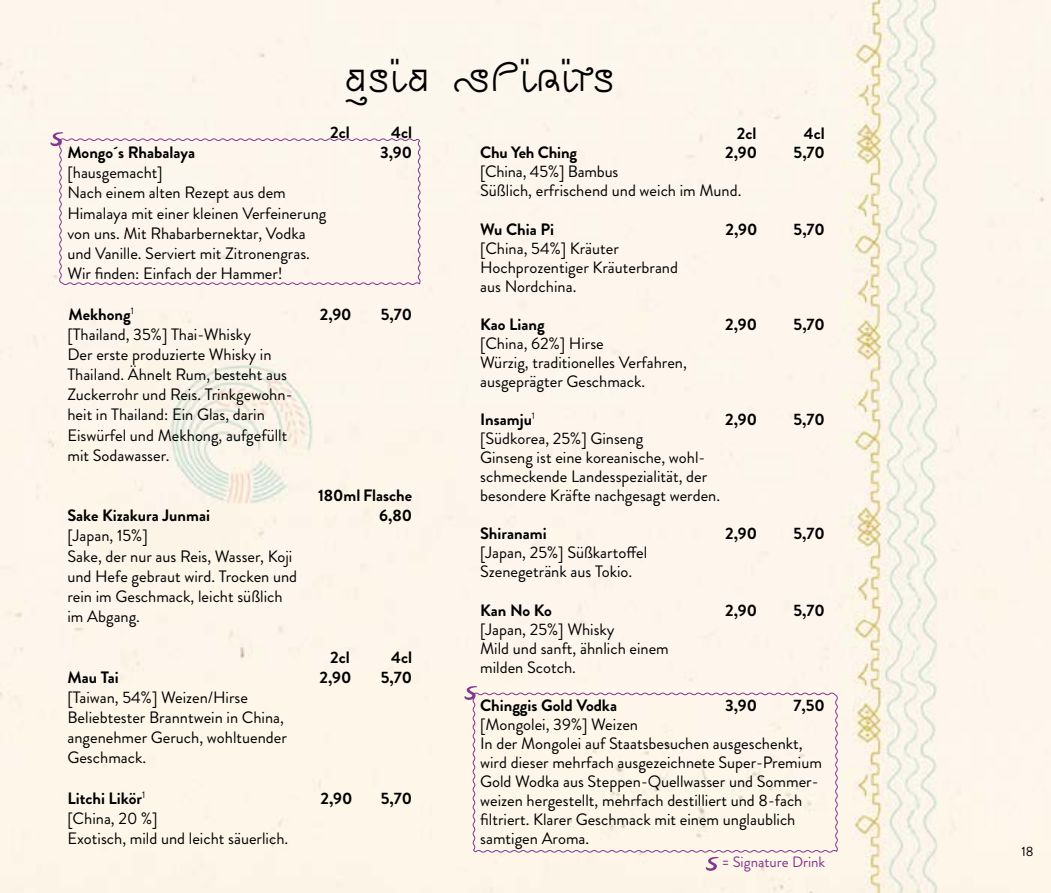
<style>
.page{position:relative;width:1051px;height:893px;background:#fff}
.page>*{position:absolute;margin:0;border:0;box-sizing:border-box;transform-origin:0 0}
.t1{font:45px "Mongolian Deathworm";color:#000}
.t2{font:16.5px/20.2px "Brandon Grotesque";color:#000}
.t3{font:700 16.5px "Brandon Grotesque";color:#000}
.t4{font:15px "Brandon Grotesque";color:#82368c}
.t5{font:13.5px "Brandon Grotesque";color:#000}
</style>
<div class="page">
<div style="left:0;top:0;width:1050px;height:893px;background:#fef5ec"></div>
<div style="left:58px;top:138px;width:363px;height:148px;background:#fef5ec"></div>
<div style="left:472px;top:692px;width:366px;height:161px;background:#fef6e9"></div>
<svg style="left:50px;top:132px;width:13px;height:14px"></svg>
<svg style="left:464px;top:686px;width:13px;height:14px"></svg>
<svg style="left:705px;top:857px;width:13px;height:14px"></svg>
<h1 class="t1" style="left:346px;top:54px;width:272px">Asia Spirits</h1>
<p class="t3" style="left:330px;top:121px;width:21px">2cl</p>
<p class="t3" style="left:391px;top:121px;width:22px">4cl</p>
<p class="t3" style="left:736px;top:122px;width:21px">2cl</p>
<p class="t3" style="left:803px;top:122px;width:22px">4cl</p>
<p class="t3" style="left:67px;top:141px;width:129px">Mongo´s Rhabalaya</p>
<p class="t3" style="left:380px;top:141px;width:33px">3,90</p>
<p class="t2" style="left:67px;top:163px;width:260px">[hausgemacht]<br>Nach einem alten Rezept aus dem<br>Himalaya mit einer kleinen Verfeinerung von uns. Mit Rhabarbernektar, Vodka und Vanille. Serviert mit Zitronengras.<br>Wir finden: Einfach der Hammer!</p>
<p class="t3" style="left:69px;top:302px;width:67px">Mekhong<sup>1</sup></p>
<p class="t3" style="left:320px;top:302px;width:33px">2,90</p>
<p class="t3" style="left:381px;top:302px;width:33px">5,70</p>
<p class="t2" style="left:67px;top:324px;width:226px">[Thailand, 35%] Thai-Whisky<br>Der erste produzierte Whisky in<br>Thailand. Ähnelt Rum, besteht aus<br>Zuckerrohr und Reis. Trinkgewohn&shy;heit in Thailand: Ein Glas, darin<br>Eiswürfel und Mekhong, aufgefüllt mit Sodawasser.</p>
<p class="t3" style="left:318px;top:484px;width:95px">180ml Flasche</p>
<p class="t3" style="left:67px;top:504px;width:144px">Sake Kizakura Junmai</p>
<p class="t3" style="left:379px;top:504px;width:34px">6,80</p>
<p class="t2" style="left:67px;top:526px;width:231px">[Japan, 15%]<br>Sake, der nur aus Reis, Wasser, Koji und Hefe gebraut wird. Trocken und rein im Geschmack, leicht süßlich im Abgang.</p>
<p class="t3" style="left:330px;top:645px;width:21px">2cl</p>
<p class="t3" style="left:391px;top:645px;width:22px">4cl</p>
<p class="t3" style="left:67px;top:665px;width:53px">Mau Tai</p>
<p class="t3" style="left:319px;top:665px;width:33px">2,90</p>
<p class="t3" style="left:381px;top:665px;width:33px">5,70</p>
<p class="t2" style="left:67px;top:687px;width:221px">[Taiwan, 54%] Weizen/Hirse<br>Beliebtester Branntwein in China, angenehmer Geruch, wohltuender<br>Geschmack.</p>
<p class="t3" style="left:67px;top:787px;width:79px">Litchi Likör<sup>1</sup></p>
<p class="t3" style="left:320px;top:786px;width:33px">2,90</p>
<p class="t3" style="left:381px;top:786px;width:33px">5,70</p>
<p class="t2" style="left:67px;top:808px;width:222px">[China, 20 %]<br>Exotisch, mild und leicht säuerlich.</p>
<p class="t3" style="left:480px;top:141px;width:98px">Chu Yeh Ching</p>
<p class="t3" style="left:725px;top:141px;width:33px">2,90</p>
<p class="t3" style="left:793px;top:141px;width:33px">5,70</p>
<p class="t2" style="left:480px;top:162px;width:263px;line-height:19px">[China, 45%] Bambus<br>Süßlich, erfrischend und weich im Mund.</p>
<p class="t3" style="left:480px;top:217px;width:75px">Wu Chia Pi</p>
<p class="t3" style="left:725px;top:217px;width:33px">2,90</p>
<p class="t3" style="left:793px;top:217px;width:33px">5,70</p>
<p class="t2" style="left:480px;top:239px;width:199px;line-height:19px">[China, 54%] Kräuter<br>Hochprozentiger Kräuterbrand aus Nordchina.</p>
<p class="t3" style="left:480px;top:313px;width:66px">Kao Liang</p>
<p class="t3" style="left:725px;top:313px;width:33px">2,90</p>
<p class="t3" style="left:793px;top:313px;width:33px">5,70</p>
<p class="t2" style="left:480px;top:334px;width:208px;line-height:19px">[China, 62%] Hirse<br>Würzig, traditionelles Verfahren, ausgeprägter Geschmack.</p>
<p class="t3" style="left:480px;top:408px;width:56px">Insamju<sup>1</sup></p>
<p class="t3" style="left:725px;top:408px;width:33px">2,90</p>
<p class="t3" style="left:793px;top:408px;width:33px">5,70</p>
<p class="t2" style="left:480px;top:429px;width:241px;line-height:19px">[Südkorea, 25%] Ginseng<br>Ginseng ist eine koreanische, wohl&shy;schmeckende Landesspezialität, der besondere Kräfte nachgesagt werden.</p>
<p class="t3" style="left:480px;top:522px;width:68px">Shiranami</p>
<p class="t3" style="left:725px;top:522px;width:33px">2,90</p>
<p class="t3" style="left:793px;top:522px;width:33px">5,70</p>
<p class="t2" style="left:480px;top:543px;width:168px;line-height:19px">[Japan, 25%] Süßkartoffel<br>Szenegetränk aus Tokio.</p>
<p class="t3" style="left:480px;top:598px;width:73px">Kan No Ko</p>
<p class="t3" style="left:725px;top:598px;width:33px">2,90</p>
<p class="t3" style="left:793px;top:598px;width:33px">5,70</p>
<p class="t2" style="left:480px;top:620px;width:190px;line-height:19px">[Japan, 25%] Whisky<br>Mild und sanft, ähnlich einem milden Scotch.</p>
<p class="t3" style="left:480px;top:694px;width:138px">Chinggis Gold Vodka</p>
<p class="t3" style="left:725px;top:694px;width:33px">3,90</p>
<p class="t3" style="left:793px;top:694px;width:33px">7,50</p>
<p class="t2" style="left:480px;top:715px;width:343px;line-height:19px">[Mongolei, 39%] Weizen<br>In der Mongolei auf Staatsbesuchen ausgeschenkt, wird dieser mehrfach ausgezeichnete Super-Premium Gold Wodka aus Steppen-Quellwasser und Sommer&shy;weizen hergestellt, mehrfach destilliert und 8-fach filtriert. Klarer Geschmack mit einem unglaublich samtigen Aroma.</p>
<p class="t4" style="left:721px;top:852px;width:105px">= Signature Drink</p>
<p class="t5" style="left:1021px;top:842px;width:14px">18</p>
</div>
